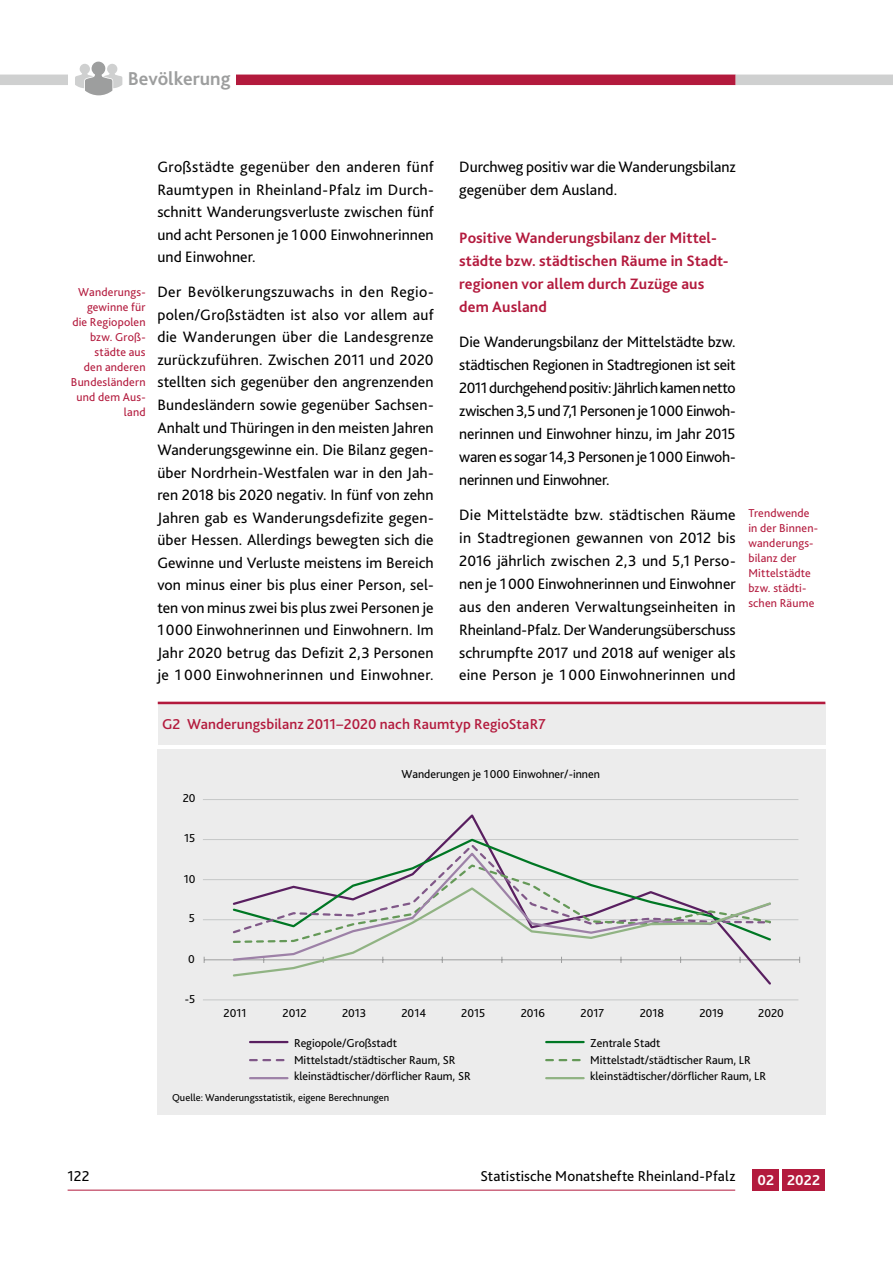
<style>
.page{position:relative;width:893px;height:1263px;background:#fff}
.page>*{position:absolute;margin:0;border:0;box-sizing:border-box;transform-origin:0 0}
.t1{font:700 19.5px "Bliss 2";color:#9d9e9e}
.t2{font:15.75px/22.5px "Bliss 2";color:#000;text-align:justify}
.t3{font:700 15.75px/22.8px "Bliss 2";letter-spacing:.005em;color:#b31a3d}
.t4{font:500 15px "Bliss 2";letter-spacing:.005em;color:#b31a3d}
.t5{font:15px "Bliss 2";letter-spacing:.005em;color:#000}
.t6{font:700 15px "Bliss 2";letter-spacing:.005em;color:#fff}
.t7{font:12px "Bliss 2";color:#000}
.t8{font:12px/15px "Bliss 2";letter-spacing:.015em;color:#b31a3d;text-align:right}
.t9{font:10.5px "Bliss 2";color:#000}
</style>
<div class="page">
<div style="left:68px;top:75px;width:668px;height:10px;background:#b31a3d"></div>
<hr style="left:68px;top:1190px;width:667px;height:1px;background:#b31a3d">
<div style="left:736px;top:75px;width:157px;height:10px;background:#cfd0d0"></div>
<div style="left:0;top:75px;width:68px;height:10px;background:#cfd0d0"></div>
<div style="left:753px;top:1169px;width:26px;height:22px;background:#b31a3d"></div>
<div style="left:782px;top:1169px;width:43px;height:22px;background:#b31a3d"></div>
<div style="left:122px;top:60px;width:114px;height:29px;background:#fff"></div>
<div style="left:68px;top:49px;width:56px;height:51px;background:#fff"></div>
<svg style="left:75px;top:62px;width:47px;height:33px"></svg>
<div style="left:157px;top:749px;width:668px;height:365px;background:#ececec"></div>
<hr style="left:203px;top:999px;width:595px;height:1px;background:#c5c7c7">
<hr style="left:203px;top:919px;width:595px;height:1px;background:#c5c7c7">
<hr style="left:203px;top:879px;width:595px;height:1px;background:#c5c7c7">
<hr style="left:203px;top:839px;width:595px;height:1px;background:#c5c7c7">
<hr style="left:203px;top:799px;width:595px;height:1px;background:#c5c7c7">
<hr style="left:204px;top:959px;width:596px;height:1px;background:#9d9e9e">
<svg style="left:435px;top:842px;width:66px;height:8px"></svg>
<svg style="left:293px;top:850px;width:305px;height:36px"></svg>
<svg style="left:231px;top:886px;width:542px;height:92px"></svg>
<hr style="left:250px;top:1041px;width:37px;height:2px;background:#591f60">
<hr style="left:546px;top:1041px;width:38px;height:2px;background:#007724">
<svg style="left:250px;top:1059px;width:35px;height:2px"></svg>
<svg style="left:546px;top:1059px;width:35px;height:2px"></svg>
<hr style="left:250px;top:1077px;width:37px;height:2px;background:#9d81a7">
<hr style="left:546px;top:1077px;width:38px;height:2px;background:#90b383">
<div style="left:158px;top:703px;width:667px;height:41px;background:#ececec"></div>
<hr style="left:158px;top:702px;width:667px;height:2px;background:#b31a3d">
<p class="t1" style="left:128px;top:66px;width:104px">Bevölkerung</p>
<p class="t8" style="left:71px;top:284px;width:76px">Wanderungs&shy;gewinne für die Regiopolen bzw. Groß&shy;städte aus<br>den anderen<br>Bundesländern und dem Aus&shy;land</p>
<p class="t2" style="left:157px;top:155px;width:278px">Großstädte gegenüber den anderen fünf Raumtypen in Rheinland-Pfalz im Durch&shy;schnitt Wanderungsverluste zwischen fünf und acht Personen je 1000 Einwohnerinnen und Einwohner.</p>
<p class="t2" style="left:157px;top:281px;width:278px">Der Bevölkerungszuwachs in den Regio&shy;polen/Großstädten ist also vor allem auf die Wanderungen über die Landesgrenze zurückzuführen. Zwischen 2011 und 2020 stellten sich gegenüber den angrenzenden Bundesländern sowie gegenüber Sachsen-Anhalt und Thüringen in den meisten Jahren Wanderungsgewinne ein. Die Bilanz gegen&shy;über Nordrhein-Westfalen war in den Jah&shy;ren 2018 bis 2020 negativ. In fünf von zehn Jahren gab es Wanderungsdefizite gegen&shy;über Hessen. Allerdings bewegten sich die Gewinne und Verluste meistens im Bereich von minus einer bis plus einer Person, sel&shy;ten von minus zwei bis plus zwei Personen je 1000 Einwohnerinnen und Einwohnern. Im Jahr 2020 betrug das Defizit 2,3 Personen je 1 000 Einwohnerinnen und Einwohner.</p>
<p class="t2" style="left:459px;top:155px;width:278px">Durchweg positiv war die Wanderungsbilanz gegenüber dem Ausland.</p>
<h2 class="t3" style="left:459px;top:227px;width:271px">Positive Wanderungsbilanz der Mittel&shy;städte bzw. städtischen Räume in Stadt&shy;regionen vor allem durch Zuzüge aus dem Ausland</h2>
<p class="t2" style="left:459px;top:331px;width:278px">Die Wanderungsbilanz der Mittelstädte bzw. städtischen Regionen in Stadtregionen ist seit 2011 durchgehend positiv: Jährlich kamen netto zwischen 3,5 und 7,1 Personen je 1000 Einwoh&shy;nerinnen und Einwohner hinzu, im Jahr 2015 waren es sogar 14,3 Personen je 1000 Einwoh&shy;nerinnen und Einwohner.</p>
<p class="t2" style="left:459px;top:504px;width:278px">Die Mittelstädte bzw. städtischen Räume in Stadtregionen gewannen von 2012 bis 2016 jährlich zwischen 2,3 und 5,1 Perso&shy;nen je 1000 Einwohnerinnen und Einwohner aus den anderen Verwaltungseinheiten in Rheinland-Pfalz. Der Wanderungsüberschuss schrumpfte 2017 und 2018 auf weniger als eine Person je 1 000 Einwohnerinnen und</p>
<p class="t8" style="left:748px;top:506px;width:71px;text-align:left">Trendwende in der Binnen&shy;wanderungs&shy;bilanz der<br>Mittelstädte bzw. städti&shy;schen Räume</p>
<p class="t4" style="left:162px;top:715px;width:385px">G2 Wanderungsbilanz 2011–2020 nach Raumtyp RegioStaR7</p>
<p class="t7" style="left:183px;top:790px;width:14px">20</p>
<p class="t7" style="left:184px;top:830px;width:13px">15</p>
<p class="t7" style="left:184px;top:871px;width:13px">10</p>
<p class="t7" style="left:189px;top:911px;width:8px">5</p>
<p class="t7" style="left:188px;top:952px;width:8px">0</p>
<p class="t7" style="left:185px;top:992px;width:12px">-5</p>
<p class="t7" style="left:401px;top:766px;width:200px">Wanderungen je 1000 Einwohner/-innen</p>
<p class="t7" style="left:224px;top:1006px;width:24px">2011</p>
<p class="t7" style="left:283px;top:1006px;width:26px">2012</p>
<p class="t7" style="left:342px;top:1006px;width:26px">2013</p>
<p class="t7" style="left:401px;top:1006px;width:26px">2014</p>
<p class="t7" style="left:461px;top:1006px;width:26px">2015</p>
<p class="t7" style="left:521px;top:1006px;width:26px">2016</p>
<p class="t7" style="left:581px;top:1006px;width:25px">2017</p>
<p class="t7" style="left:640px;top:1006px;width:26px">2018</p>
<p class="t7" style="left:699px;top:1006px;width:26px">2019</p>
<p class="t7" style="left:758px;top:1006px;width:27px">2020</p>
<p class="t7" style="left:294px;top:1036px;width:105px">Regiopole/Großstadt</p>
<p class="t7" style="left:590px;top:1036px;width:72px">Zentrale Stadt</p>
<p class="t7" style="left:294px;top:1052px;width:163px">Mittelstadt/städtischer Raum, SR</p>
<p class="t7" style="left:590px;top:1052px;width:162px">Mittelstadt/städtischer Raum, LR</p>
<p class="t7" style="left:294px;top:1068px;width:178px">kleinstädtischer/dörflicher Raum, SR</p>
<p class="t7" style="left:590px;top:1068px;width:177px">kleinstädtischer/dörflicher Raum, LR</p>
<p class="t9" style="left:172px;top:1091px;width:219px">Quelle: Wanderungsstatistik, eigene Berechnungen</p>
<p class="t5" style="left:68px;top:1166px;width:23px">122</p>
<p class="t5" style="left:481px;top:1166px;width:256px">Statistische Monatshefte Rheinland-Pfalz</p>
<p class="t6" style="left:758px;top:1171px;width:64px">02 2022</p>
</div>
